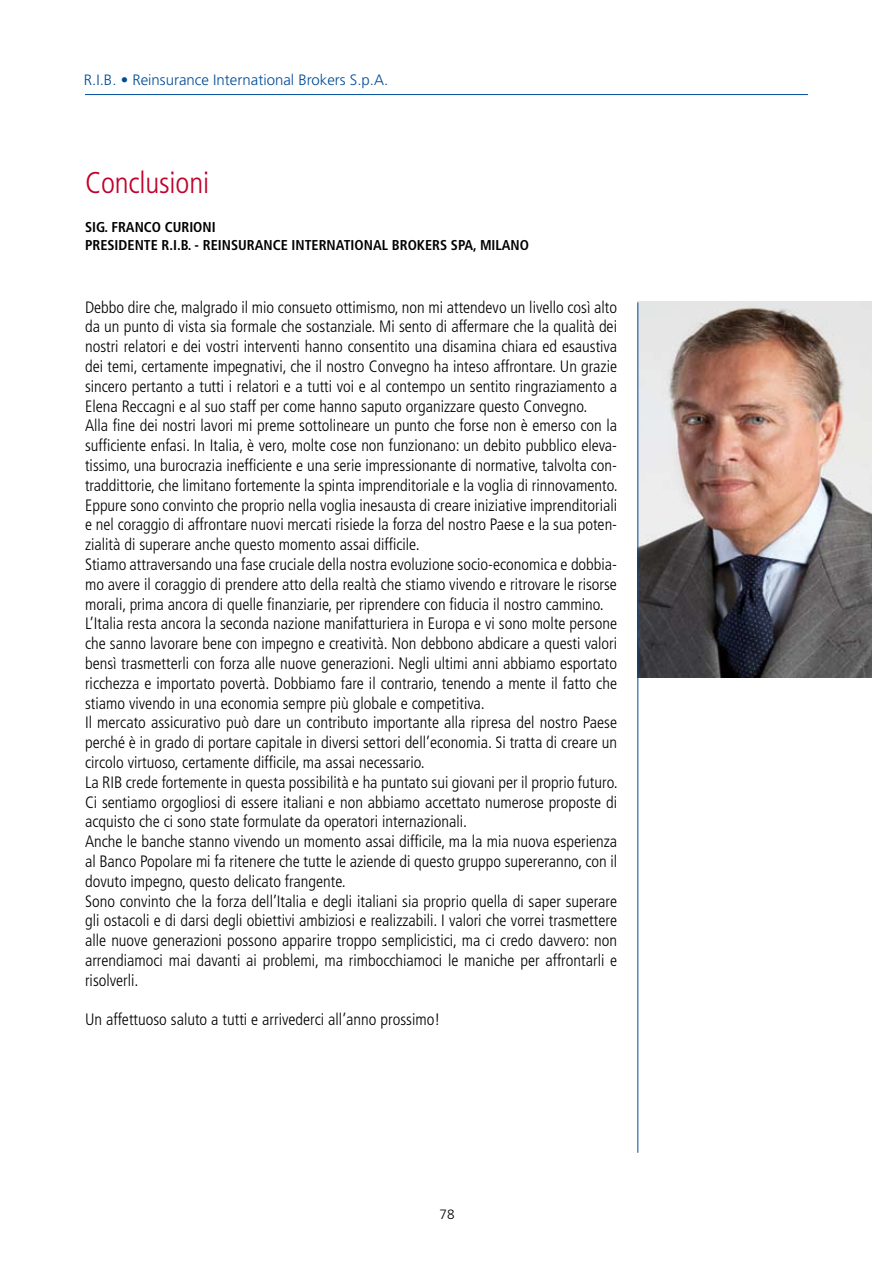
<style>
.page{position:relative;width:893px;height:1263px;background:#fff}
.page>*{position:absolute;margin:0;border:0;box-sizing:border-box;transform-origin:0 0}
.t1{font:300 condensed 30px "Frutiger";letter-spacing:-.005em;color:#c1002b}
.t2{font:300 condensed 16.5px/19.8px "Frutiger";color:#000}
.t3{font:300 15px "Frutiger";color:#004c99}
.t4{font:700 condensed 14.25px/18px "Frutiger";color:#000}
.t5{font:300 13.5px "Frutiger";color:#000}
</style>
<div class="page">
<img style="left:638px;top:302px;width:234px;height:375px">
<hr style="left:637px;top:302px;width:1px;height:851px;background:#004c99">
<hr style="left:85px;top:94px;width:723px;height:1px;background:#004c99">
<p class="t3" style="left:84px;top:71px;width:306px">R.I.B. • Reinsurance International Brokers S.p.A.</p>
<h1 class="t1" style="left:85px;top:165px;width:126px">Conclusioni</h1>
<p class="t4" style="left:85px;top:218px;width:259px">SIG. FRANCO CURIONI<br>PRESIDENTE R.I.B. - REINSURANCE INTERNATIO</p>
<p class="t4" style="left:364px;top:236px;width:165px">NAL BROKERS SPA, MILANO</p>
<p class="t2" style="left:85px;top:297px;width:534px">Debbo dire che, malgrado il mio consueto ottimismo, non mi attendevo un livello così alto da un punto di vista sia formale che sostanziale. Mi sento di affermare che la qualità dei nostri relatori e dei vostri interventi hanno consentito una disamina chiara ed esaustiva dei temi, certamente impegnativi, che il nostro Convegno ha inteso affrontare. Un grazie sincero pertanto a tutti i relatori e a tutti voi e al contempo un sentito ringraziamento a Elena Reccagni e al suo staff per come hanno saputo organizzare questo Convegno.<br>Alla fine dei nostri lavori mi preme sottolineare un punto che forse non è emerso con la sufficiente enfasi. In Italia, è vero, molte cose non funzionano: un debito pubblico eleva&shy;tissimo, una burocrazia inefficiente e una serie impressionante di normative, talvolta con&shy;traddittorie, che limitano fortemente la spinta imprenditoriale e la voglia di rinnovamento.<br>Eppure sono convinto che proprio nella voglia inesausta di creare iniziative imprenditoriali e nel coraggio di affrontare nuovi mercati risiede la forza del nostro Paese e la sua poten&shy;zialità di superare anche questo momento assai difficile.<br>Stiamo attraversando una fase cruciale della nostra evoluzione socio-economica e dobbia&shy;mo avere il coraggio di prendere atto della realtà che stiamo vivendo e ritrovare le risorse morali, prima ancora di quelle finanziarie, per riprendere con fiducia il nostro cammino.<br>L’Italia resta ancora la seconda nazione manifatturiera in Europa e vi sono molte persone che sanno lavorare bene con impegno e creatività. Non debbono abdicare a questi valori bensì trasmetterli con forza alle nuove generazioni. Negli ultimi anni abbiamo esportato ricchezza e importato povertà. Dobbiamo fare il contrario, tenendo a mente il fatto che stiamo vivendo in una economia sempre più globale e competitiva.<br>Il mercato assicurativo può dare un contributo importante alla ripresa del nostro Paese perché è in grado di portare capitale in diversi settori dell’economia. Si tratta di creare un circolo virtuoso, certamente difficile, ma assai necessario.<br>La Rib crede fortemente in questa possibilità e ha puntato sui giovani per il proprio futuro.<br>Ci sentiamo orgogliosi di essere italiani e non abbiamo accettato numerose proposte di acquisto che ci sono state formulate da operatori internazionali.<br>Anche le banche stanno vivendo un momento assai difficile, ma la mia nuova esperienza al Banco Popolare mi fa ritenere che tutte le aziende di questo gruppo supereranno, con il dovuto impegno, questo delicato frangente.<br>Sono convinto che la forza dell’Italia e degli italiani sia proprio quella di saper superare gli ostacoli e di darsi degli obiettivi ambiziosi e realizzabili. I valori che vorrei trasmettere alle nuove generazioni possono apparire troppo semplicistici, ma ci credo davvero: non arrendiamoci mai davanti ai problemi, ma rimbocchiamoci le maniche per affrontarli e risolverli.</p>
<p class="t2" style="left:85px;top:1010px;width:357px">Un affettuoso saluto a tutti e arrivederci all’anno prossimo!</p>
<p class="t5" style="left:439px;top:1207px;width:17px">78</p>
</div>
